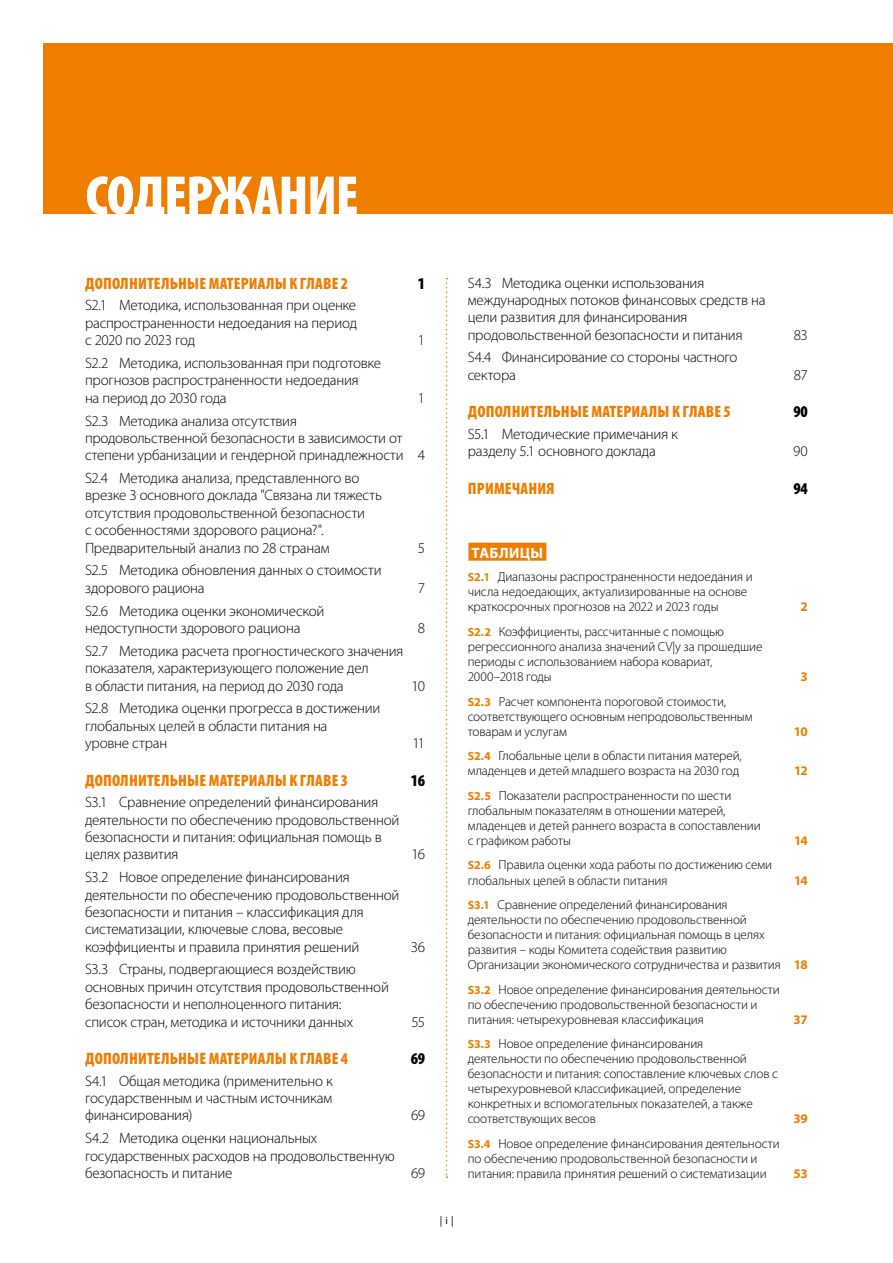
<style>
.page{position:relative;width:893px;height:1263px;background:#fff}
.page>*{position:absolute;margin:0;border:0;box-sizing:border-box;transform-origin:0 0}
.Heading_1_P1{font:900 condensed 55.5px "Myriad Pro";letter-spacing:-.02em;color:#fff}
.TOC1{font:900 condensed 16.5px "Myriad Pro";letter-spacing:.01em;color:#ef7d00}
.TOC1-2{font:900 condensed 16.5px "Myriad Pro";letter-spacing:-.01em;color:#000}
.t1{font:300 15px/17.4px "Myriad Pro";letter-spacing:-.015em;color:#000}
.Tables_Figures_Boxes_LABELS{font:700 15px "Myriad Pro";letter-spacing:.02em;color:#fff}
.t2{font:300 13.2px/15px "Myriad Pro";letter-spacing:-.01em;color:#000}
.t3{font:700 13.2px "Myriad Pro";letter-spacing:-.045em;color:#ef7d00}
.t4{font:10.5px "Myriad Pro";color:#000}
.s1{font-weight:700;font-size:12px;color:#ef7d00}
.s2{font-weight:700;color:#ef7d00}
</style>
<div class="page">
<div style="left:43px;top:44px;width:850px;height:170px;background:#ef7d00"></div>
<svg style="left:446px;top:278px;width:1px;height:900px"></svg>
<div style="left:468px;top:543px;width:78px;height:18px;background:#ef7d00"></div>
<p class="Heading_1_P1" style="left:86px;top:160px;width:275px">СОДЕРЖАНИЕ</p>
<p class="TOC1" style="left:85px;top:273px;width:265px">ДОПОЛНИТЕЛЬНЫЕ МАТЕРИАЛЫ К ГЛАВЕ 2</p>
<p class="TOC1-2" style="left:418px;top:273px;width:9px">1</p>
<p class="t1" style="left:85px;top:297px;width:274px;text-align:justify">S2.1 Методика, использованная при оценке распространенности недоедания на период c 2020 по 2023 год</p>
<p class="t1" style="left:418px;top:331px;width:9px">1</p>
<p class="t1" style="left:85px;top:354px;width:298px">S2.2 Методика, использованная при подготовке прогнозов распространенности недоедания<br>на период до 2030 года</p>
<p class="t1" style="left:418px;top:389px;width:9px">1</p>
<p class="t1" style="left:85px;top:412px;width:342px">S2.3 Методика анализа отсутствия<br>продовольственной безопасности в зависимости от степени урбанизации и гендерной принадлежности 4</p>
<p class="t1" style="left:85px;top:469px;width:298px">S2.4 Методика анализа, представленного во врезке 3 основного доклада "Связана ли тяжесть отсутствия продовольственной безопасности<br>с особенностями здорового рациона?".<br>Предварительный анализ по 28 странам</p>
<p class="t1" style="left:418px;top:539px;width:9px">5</p>
<p class="t1" style="left:85px;top:561px;width:298px">S2.5 Методика обновления данных о стоимости здорового рациона</p>
<p class="t1" style="left:85px;top:602px;width:241px">S2.6 Методика оценки экономической недоступности здорового рациона</p>
<p class="t1" style="left:85px;top:642px;width:320px">S2.7 Методика расчета прогностического значения показателя, характеризующего положение дел<br>в области питания, на период до 2030 года</p>
<p class="t1" style="left:85px;top:699px;width:297px">S2.8 Методика оценки прогресса в достижении глобальных целей в области питания на<br>уровне стран</p>
<p class="t1" style="left:418px;top:579px;width:9px">7</p>
<p class="t1" style="left:418px;top:619px;width:9px">8</p>
<p class="t1" style="left:412px;top:677px;width:15px">10</p>
<p class="t1" style="left:412px;top:734px;width:14px">11</p>
<p class="TOC1" style="left:85px;top:769px;width:265px">ДОПОЛНИТЕЛЬНЫЕ МАТЕРИАЛЫ К ГЛАВЕ 3</p>
<p class="TOC1-2" style="left:411px;top:769px;width:16px">16</p>
<p class="t1" style="left:85px;top:793px;width:316px">S3.1 Сравнение определений финансирования деятельности по обеспечению продовольственной безопасности и питания: официальная помощь в целях развития</p>
<p class="t1" style="left:412px;top:845px;width:15px">16</p>
<p class="t1" style="left:85px;top:868px;width:316px">S3.2 Новое определение финансирования деятельности по обеспечению продовольственной безопасности и питания – классификация для систематизации, ключевые слова, весовые коэффициенты и правила принятия решений</p>
<p class="t1" style="left:85px;top:961px;width:305px">S3.3 Страны, подвергающиеся воздействию основных причин отсутствия продовольственной безопасности и неполноценного питания:<br>список стран, методика и источники данных</p>
<p class="t1" style="left:411px;top:938px;width:16px">36</p>
<p class="t1" style="left:411px;top:1013px;width:15px">55</p>
<p class="TOC1" style="left:85px;top:1048px;width:265px">ДОПОЛНИТЕЛЬНЫЕ МАТЕРИАЛЫ К ГЛАВЕ 4</p>
<p class="TOC1-2" style="left:411px;top:1048px;width:16px">69</p>
<p class="t1" style="left:85px;top:1072px;width:249px;text-align:justify">S4.1 Общая методика (применительно к государственным и частным источникам финансирования)</p>
<p class="t1" style="left:411px;top:1106px;width:16px">69</p>
<p class="t1" style="left:85px;top:1129px;width:311px">S4.2 Методика оценки национальных государственных расходов на продовольственную безопасность и питание</p>
<p class="t1" style="left:411px;top:1164px;width:16px">69</p>
<p class="t1" style="left:468px;top:274px;width:299px">S4.3 Методика оценки использования международных потоков финансовых средств на цели развития для финансирования продовольственной безопасности и питания</p>
<p class="t1" style="left:468px;top:349px;width:271px">S4.4 Финансирование со стороны частного сектора</p>
<p class="t1" style="left:794px;top:326px;width:16px">83</p>
<p class="t1" style="left:794px;top:366px;width:16px">87</p>
<p class="TOC1" style="left:468px;top:401px;width:265px">ДОПОЛНИТЕЛЬНЫЕ МАТЕРИАЛЫ К ГЛАВЕ 5</p>
<p class="TOC1-2" style="left:793px;top:401px;width:16px">90</p>
<p class="t1" style="left:468px;top:425px;width:212px">S5.1 Методические примечания к разделу 5.1 основного доклада</p>
<p class="t1" style="left:793px;top:442px;width:16px">90</p>
<p class="TOC1" style="left:468px;top:478px;width:88px">ПРИМЕЧАНИЯ</p>
<p class="TOC1-2" style="left:793px;top:478px;width:16px">94</p>
<p class="t4" style="left:440px;top:1214px;width:16px">| i |</p>
<p class="Tables_Figures_Boxes_LABELS" style="left:472px;top:543px;width:73px">ТАБЛИЦЫ</p>
<p class="t2" style="left:468px;top:569px;width:286px"><span class="s1">S2.1</span> Диапазоны распространенности недоедания и числа недоедающих, актуализированные на основе краткосрочных прогнозов на 2022 и 2023 годы</p>
<p class="t2" style="left:468px;top:624px;width:296px"><span class="s1">S2.2</span> Коэффициенты, рассчитанные с помощью регрессионного анализа значений CV|y за прошедшие периоды с использованием набора ковариат, 2000–2018 годы</p>
<p class="t2" style="left:468px;top:694px;width:286px"><span class="s1">S2.3</span> Расчет компонента пороговой стоимости, соответствующего основным непродовольственным товарам и услугам</p>
<p class="t2" style="left:468px;top:748px;width:276px"><span class="s1">S2.4</span> Глобальные цели в области питания матерей, младенцев и детей младшего возраста на 2030 год</p>
<p class="t2" style="left:468px;top:788px;width:294px"><span class="s1">S2.5</span> Показатели распространенности по шести глобальным показателям в отношении матерей, младенцев и детей раннего возраста в сопоставлении с графиком работы</p>
<p class="t3" style="left:801px;top:598px;width:9px">2</p>
<p class="t3" style="left:801px;top:668px;width:9px">3</p>
<p class="t3" style="left:794px;top:723px;width:16px">10</p>
<p class="t3" style="left:794px;top:762px;width:15px">12</p>
<p class="t3" style="left:794px;top:832px;width:15px">14</p>
<p class="t2" style="left:468px;top:857px;width:306px"><span class="s1">S2.6</span> Правила оценки хода работы по достижению семи глобальных целей в области питания</p>
<p class="t3" style="left:794px;top:871px;width:15px">14</p>
<p class="t2" style="left:468px;top:897px;width:342px"><span class="s1">S3.1</span> Сравнение определений финансирования<br>деятельности по обеспечению продовольственной безопасности и питания: официальная помощь в целях развития – коды Комитета содействия развитию<br>Организации экономического сотрудничества и развития <span class="s2">18</span></p>
<p class="t2" style="left:468px;top:982px;width:314px"><span class="s1">S3.2</span> Новое определение финансирования деятельности по обеспечению продовольственной безопасности и питания: четырехуровневая классификация</p>
<p class="t3" style="left:794px;top:1011px;width:16px">37</p>
<p class="t2" style="left:468px;top:1036px;width:312px"><span class="s1">S3.3</span> Новое определение финансирования деятельности по обеспечению продовольственной безопасности и питания: сопоставление ключевых слов с четырехуровневой классификацией, определение конкретных и вспомогательных показателей, а также соответствующих весов</p>
<p class="t2" style="left:468px;top:1136px;width:313px"><span class="s1">S3.4</span> Новое определение финансирования деятельности по обеспечению продовольственной безопасности и питания: правила принятия решений о систематизации</p>
<p class="t3" style="left:793px;top:1110px;width:16px">39</p>
<p class="t3" style="left:794px;top:1165px;width:16px">53</p>
</div>
